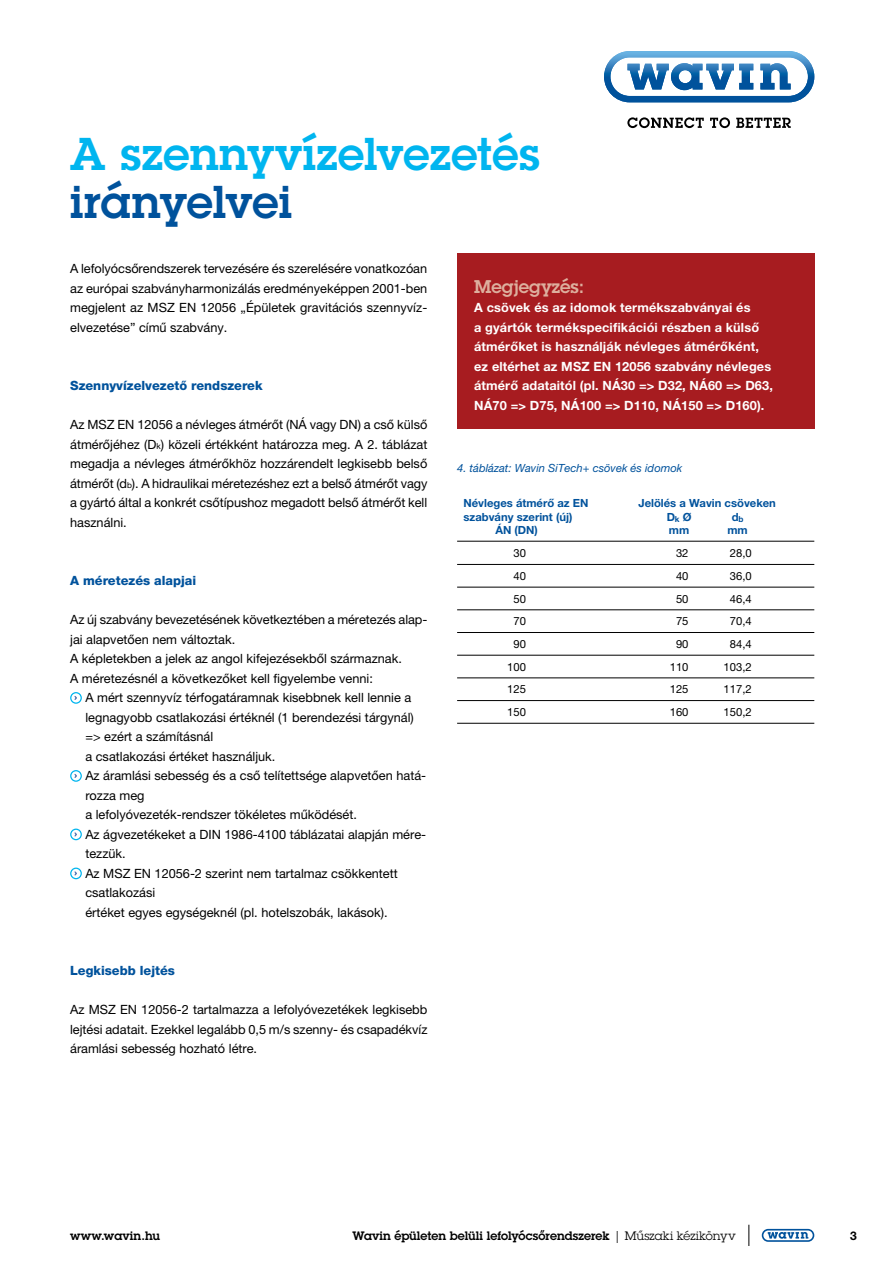
<style>
.page{position:relative;width:893px;height:1263px;background:#fff}
.page>*{position:absolute;margin:0;border:0;box-sizing:border-box;transform-origin:0 0}
.t1{font:600 45px "Lubalin Graphfor Wavin";letter-spacing:.01em;color:#00b5ef}
.t2{font:600 45px "Lubalin Graphfor Wavin";color:#00529c}
.t3{font:600 18px "Lubalin Graphfor Wavin";color:#ddaf9e}
.t4{font:12.75px/19.5px "Helvetica Neue LT Pro";color:#000;text-align:justify}
.t5{font:700 12.75px/19.5px "Helvetica Neue LT Pro";letter-spacing:.01em;color:#fff}
.t6{font:800 12.75px "Helvetica Neue LT Pro";color:#00529c}
.t7{font:600 12px "Lubalin Graphfor Wavin";letter-spacing:.005em;color:#000}
.t8{font:700 12px "Helvetica Neue LT Pro";color:#000}
.t9{font:700 11.25px "Helvetica Neue LT Pro";color:#00529c}
.t10{font:11.25px "Helvetica Neue LT Pro";color:#000}
.t11{font:italic 11.25px "Helvetica Neue LT Pro";color:#00529c}
.s1{font-size:8.25px}
.s2{font-weight:400}
</style>
<div class="page">
<svg style="left:627px;top:117px;width:77px;height:11px"></svg>
<svg style="left:710px;top:117px;width:20px;height:11px"></svg>
<svg style="left:736px;top:118px;width:55px;height:10px"></svg>
<svg style="left:604px;top:51px;width:210px;height:51px"></svg>
<svg style="left:748px;top:1225px;width:1px;height:21px"></svg>
<div style="left:762px;top:1229px;width:52px;height:13px;border:2px solid #00529c;border-radius:6px"></div>
<svg style="left:768px;top:1232px;width:40px;height:7px"></svg>
<div style="left:457px;top:254px;width:357px;height:175px;background:#a71c20"></div>
<div style="left:70px;top:692px;width:12px;height:12px;border:1px solid #00b5ef;border-radius:50%"></div>
<div style="left:70px;top:770px;width:12px;height:12px;border:1px solid #00b5ef;border-radius:50%"></div>
<div style="left:70px;top:828px;width:12px;height:12px;border:1px solid #00b5ef;border-radius:50%"></div>
<svg style="left:73px;top:832px;width:4px;height:6px"></svg>
<div style="left:70px;top:867px;width:12px;height:12px;border:1px solid #00b5ef;border-radius:50%"></div>
<svg style="left:73px;top:871px;width:4px;height:6px"></svg>
<hr style="left:457px;top:541px;width:357px;height:1px;background:#000">
<hr style="left:457px;top:564px;width:357px;height:1px;background:#000">
<hr style="left:457px;top:587px;width:357px;height:1px;background:#000">
<hr style="left:457px;top:609px;width:357px;height:1px;background:#000">
<hr style="left:457px;top:632px;width:357px;height:1px;background:#000">
<hr style="left:457px;top:655px;width:357px;height:1px;background:#000">
<hr style="left:457px;top:677px;width:357px;height:1px;background:#000">
<hr style="left:457px;top:700px;width:357px;height:1px;background:#000">
<hr style="left:457px;top:723px;width:357px;height:1px;background:#000">
<h1 class="t1" style="left:70px;top:124px;width:471px">A szennyvízelvezetés</h1>
<h1 class="t2" style="left:70px;top:172px;width:223px">irányelvei</h1>
<p class="t4" style="left:70px;top:259px;width:359px">A lefolyócsőrendszerek tervezésére és szerelésére vonatkozóan az európai szabványharmonizálás eredményeképpen 2001-ben megjelent az MSZ EN 12056 „Épületek gravitációs szennyvíz&shy;elvezetése” című szabvány.</p>
<p class="t6" style="left:70px;top:378px;width:194px">Szennyvízelvezető rendszerek</p>
<p class="t4" style="left:70px;top:415px;width:359px">Az MSZ EN 12056 a névleges átmérőt (NÁ vagy DN) a cső külső átmérőjéhez (D<span class="s1">k</span>) közeli értékként határozza meg. A 2. táblázat megadja a névleges átmérőkhöz hozzárendelt legkisebb belső átmérőt (d<span class="s1">b</span>). A hidraulikai méretezéshez ezt a belső átmérőt vagy a gyártó által a konkrét csőtípushoz megadott belső átmérőt kell használni.</p>
<p class="t6" style="left:70px;top:573px;width:128px">A méretezés alapjai</p>
<p class="t4" style="left:70px;top:610px;width:359px;text-align:left">Az új szabvány bevezetésének következtében a méretezés alap&shy;jai alapvetően nem változtak.<br>A képletekben a jelek az angol kifejezésekből származnak.<br>A méretezésnél a következőket kell figyelembe venni:</p>
<p class="t4" style="left:85px;top:688px;width:342px;text-align:left">A mért szennyvíz térfogatáramnak kisebbnek kell lennie a legnagyobb csatlakozási értéknél (1 berendezési tárgynál) =&gt; ezért a számításnál<br>a csatlakozási értéket használjuk.<br>Az áramlási sebesség és a cső telítettsége alapvetően hatá&shy;rozza meg<br>a lefolyóvezeték-rendszer tökéletes működését.<br>Az ágvezetékeket a DIN 1986-4100 táblázatai alapján mére&shy;tezzük.<br>Az MSZ EN 12056-2 szerint nem tartalmaz csökkentett csatlakozási<br>értéket egyes egységeknél (pl. hotelszobák, lakások).</p>
<p class="t6" style="left:70px;top:963px;width:106px">Legkisebb lejtés</p>
<p class="t4" style="left:70px;top:1000px;width:359px">Az MSZ EN 12056-2 tartalmazza a lefolyóvezetékek legkisebb lejtési adatait. Ezekkel legalább 0,5 m/s szenny- és csapadékvíz áramlási sebesség hozható létre.</p>
<h2 class="t3" style="left:474px;top:274px;width:112px">Megjegyzés:</h2>
<p class="t5" style="left:474px;top:297px;width:300px">A csövek és az idomok termékszabványai és<br>a gyártók termékspecifikációi részben a külső átmérőket is használják névleges átmérőként, ez eltérhet az MSZ EN 12056 szabvány névleges átmérő adataitól (pl. NÁ30 =&gt; D32, NÁ60 =&gt; D63, NÁ70 =&gt; D75, NÁ100 =&gt; D110, NÁ150 =&gt; D160).</p>
<p class="t11" style="left:457px;top:461px;width:227px">4. táblázat: Wavin SiTech+ csövek és idomok</p>
<p class="t9" style="left:463px;top:496px;width:126px">Névleges átmérő az EN</p>
<p class="t9" style="left:638px;top:496px;width:139px">Jelölés a Wavin csöveken</p>
<p class="t9" style="left:463px;top:510px;width:110px">szabvány szerint (új)</p>
<p class="t9" style="left:667px;top:510px;width:26px">D<sub>k</sub> Ø</p>
<p class="t9" style="left:732px;top:510px;width:13px">d<sub>b</sub></p>
<p class="t9" style="left:495px;top:523px;width:44px">ÁN (DN)</p>
<p class="t9" style="left:669px;top:523px;width:22px">mm</p>
<p class="t9" style="left:727px;top:523px;width:22px">mm</p>
<p class="t10" style="left:513px;top:547px;width:14px">30</p>
<p class="t10" style="left:676px;top:547px;width:14px">32</p>
<p class="t10" style="left:730px;top:547px;width:23px">28,0</p>
<p class="t10" style="left:513px;top:569px;width:14px">40</p>
<p class="t10" style="left:676px;top:569px;width:14px">40</p>
<p class="t10" style="left:730px;top:569px;width:23px">36,0</p>
<p class="t10" style="left:513px;top:592px;width:14px">50</p>
<p class="t10" style="left:676px;top:592px;width:14px">50</p>
<p class="t10" style="left:730px;top:592px;width:23px">46,4</p>
<p class="t10" style="left:513px;top:615px;width:14px">70</p>
<p class="t10" style="left:676px;top:615px;width:14px">75</p>
<p class="t10" style="left:730px;top:615px;width:23px">70,4</p>
<p class="t10" style="left:513px;top:637px;width:14px">90</p>
<p class="t10" style="left:676px;top:637px;width:14px">90</p>
<p class="t10" style="left:730px;top:637px;width:23px">84,4</p>
<p class="t10" style="left:507px;top:660px;width:20px">100</p>
<p class="t10" style="left:670px;top:660px;width:20px">110</p>
<p class="t10" style="left:724px;top:660px;width:30px">103,2</p>
<p class="t10" style="left:507px;top:683px;width:20px">125</p>
<p class="t10" style="left:670px;top:683px;width:20px">125</p>
<p class="t10" style="left:724px;top:683px;width:30px">117,2</p>
<p class="t10" style="left:507px;top:705px;width:20px">150</p>
<p class="t10" style="left:670px;top:705px;width:20px">160</p>
<p class="t10" style="left:724px;top:705px;width:30px">150,2</p>
<p class="t7" style="left:70px;top:1228px;width:92px">www.wavin.hu</p>
<p class="t7" style="left:352px;top:1228px;width:385px">Wavin épületen belüli lefolyócsőrendszerek <span class="s2">| Műszaki kézikönyv</span></p>
<p class="t8" style="left:850px;top:1228px;width:8px">3</p>
</div>
